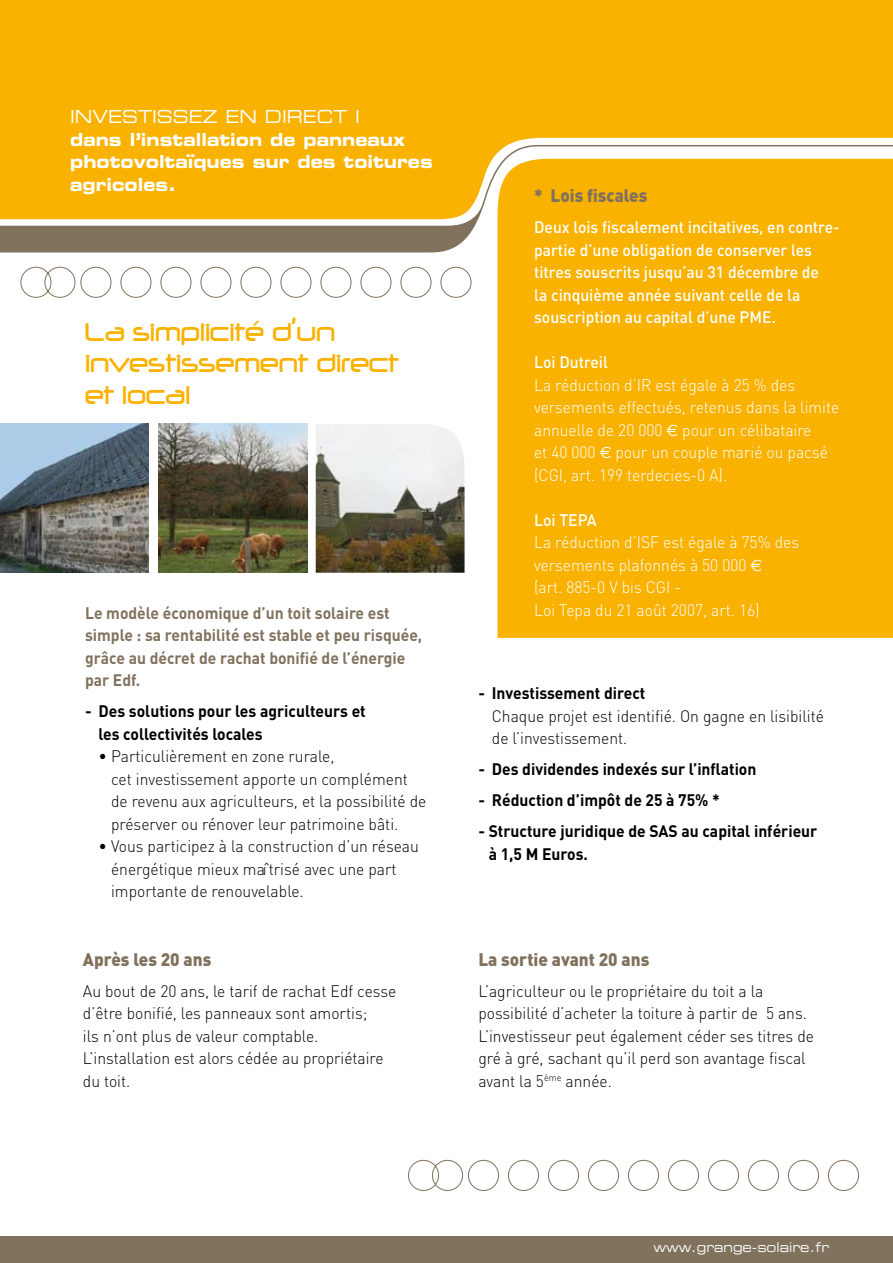
<style>
.page{position:relative;width:893px;height:1263px;background:#fff}
.page>*{position:absolute;margin:0;border:0;box-sizing:border-box;transform-origin:0 0}
.t1{font:30px/31.5px "Neuropol";color:#f9b200;scale:.9 1}
.t2{font:18px/22.5px "Eurostile LT Bold Extended Two";color:#fff;scale:.9 1}
.t3{font:900 18px "DIN";color:#81725e;scale:.95 1}
.t4{font:18px "Eurostile LT Extended Two";color:#fff;scale:.9 1}
.t5{font:300 16.5px/22.5px "DIN";color:#000;scale:.95 1}
.t6{font:300 16.5px/22.5px "DIN";color:#fff;scale:.95 1}
.t7{font:700 16.5px/22.5px "DIN";color:#000;scale:.95 1}
.t8{font:500 16.5px/22.5px "DIN";color:#fff;scale:.95 1}
.t9{font:700 16.5px/22.5px "DIN";color:#81725e;scale:.95 1}
.t10{font:13.5px "Eurostile LT Extended Two";color:#fff;scale:.9 1}
.s1{font-family:"Euro Sans";font-weight:400}
</style>
<div class="page">
<svg style="left:408px;top:1160px;width:451px;height:31px"></svg>
<div style="left:0;top:0;width:893px;height:144px;background:#f9b200"></div>
<svg style="left:20px;top:267px;width:451px;height:31px"></svg>
<svg style="left:0;top:144px;width:893px;height:109px"></svg>
<div style="left:0;top:1237px;width:893px;height:26px;background:#81725e"></div>
<div style="left:497px;top:159px;width:396px;height:479px;background:#f9b200"></div>
<img style="left:316px;top:424px;width:149px;height:149px">
<img style="left:158px;top:424px;width:149px;height:149px">
<img style="left:0;top:424px;width:149px;height:149px">
<p class="t4" style="left:70px;top:105px;width:319px">INVESTISSEZ EN DIRECT I</p>
<p class="t2" style="left:70px;top:128px;width:404px">dans l’installation de panneaux photovoltaïques sur des toitures agricoles.</p>
<h1 class="t1" style="left:85px;top:316px;width:350px">La simplicité d’un investissement direct et local</h1>
<p class="t9" style="left:85px;top:601px;width:357px">Le modèle économique d’un toit solaire est simple : sa rentabilité est stable et peu risquée, grâce au décret de rachat bonifié de l’énergie par Edf.</p>
<p class="t7" style="left:99px;top:699px;width:283px;text-indent:-13px">- Des solutions pour les agriculteurs et les collectivités locales</p>
<p class="t5" style="left:111px;top:745px;width:333px;text-indent:-13px">• Particulièrement en zone rurale,<br>cet investissement apporte un complément de revenu aux agriculteurs, et la possibilité de préserver ou rénover leur patrimoine bâti.</p>
<p class="t5" style="left:111px;top:835px;width:326px;text-indent:-13px">• Vous participez à la construction d’un réseau énergétique mieux maîtrisé avec une part importante de renouvelable.</p>
<p class="t3" style="left:83px;top:947px;width:137px">Après les 20 ans</p>
<p class="t5" style="left:83px;top:979px;width:331px">Au bout de 20 ans, le tarif de rachat Edf cesse d’être bonifié, les panneaux sont amortis;<br>ils n’ont plus de valeur comptable.<br>L’installation est alors cédée au propriétaire du toit.</p>
<p class="t3" style="left:534px;top:184px;width:121px">* Lois fiscales</p>
<p class="t8" style="left:534px;top:215px;width:323px">Deux lois fiscalement incitatives, en contre&shy;partie d’une obligation de conserver les titres souscrits jusqu’au 31 décembre de<br>la cinquième année suivant celle de la souscription au capital d’une PME.</p>
<p class="t8" style="left:534px;top:350px;width:79px">Loi Dutreil</p>
<p class="t6" style="left:534px;top:373px;width:323px">La réduction d’IR est égale à 25 % des versements effectués, retenus dans la limite annuelle de 20 000 <span class="s1">€</span> pour un célibataire<br>et 40 000 <span class="s1">€</span> pour un couple marié ou pacsé (CGI, art. 199 terdecies-0 A).</p>
<p class="t8" style="left:534px;top:508px;width:67px">Loi TEPA</p>
<p class="t6" style="left:534px;top:531px;width:280px">La réduction d’ISF est égale à 75% des versements plafonnés à 50 000 <span class="s1">€<br></span>(art. 885-0 V bis CGI -<br>Loi Tepa du 21 août 2007, art. 16)</p>
<p class="t7" style="left:478px;top:681px;width:177px">- Investissement direct</p>
<p class="t5" style="left:492px;top:705px;width:351px">Chaque projet est identifié. On gagne en lisibilité de l’investissement.</p>
<p class="t7" style="left:478px;top:757px;width:294px">- Des dividendes indexés sur l’inflation</p>
<p class="t7" style="left:478px;top:788px;width:256px">- Réduction d’impôt de 25 à 75% *</p>
<p class="t7" style="left:489px;top:819px;width:347px;text-indent:-10px">- Structure juridique de SAS au capital inférieur à 1,5 M Euros.</p>
<p class="t3" style="left:478px;top:947px;width:181px">La sortie avant 20 ans</p>
<p class="t5" style="left:478px;top:979px;width:355px">L’agriculteur ou le propriétaire du toit a la possibilité d’acheter la toiture à partir de 5 ans.<br>L’investisseur peut également céder ses titres de gré à gré, sachant qu’il perd son avantage fiscal avant la 5<sup>ème</sup> année.</p>
<p class="t10" style="left:653px;top:1238px;width:197px">www.grange-solaire.fr</p>
</div>
